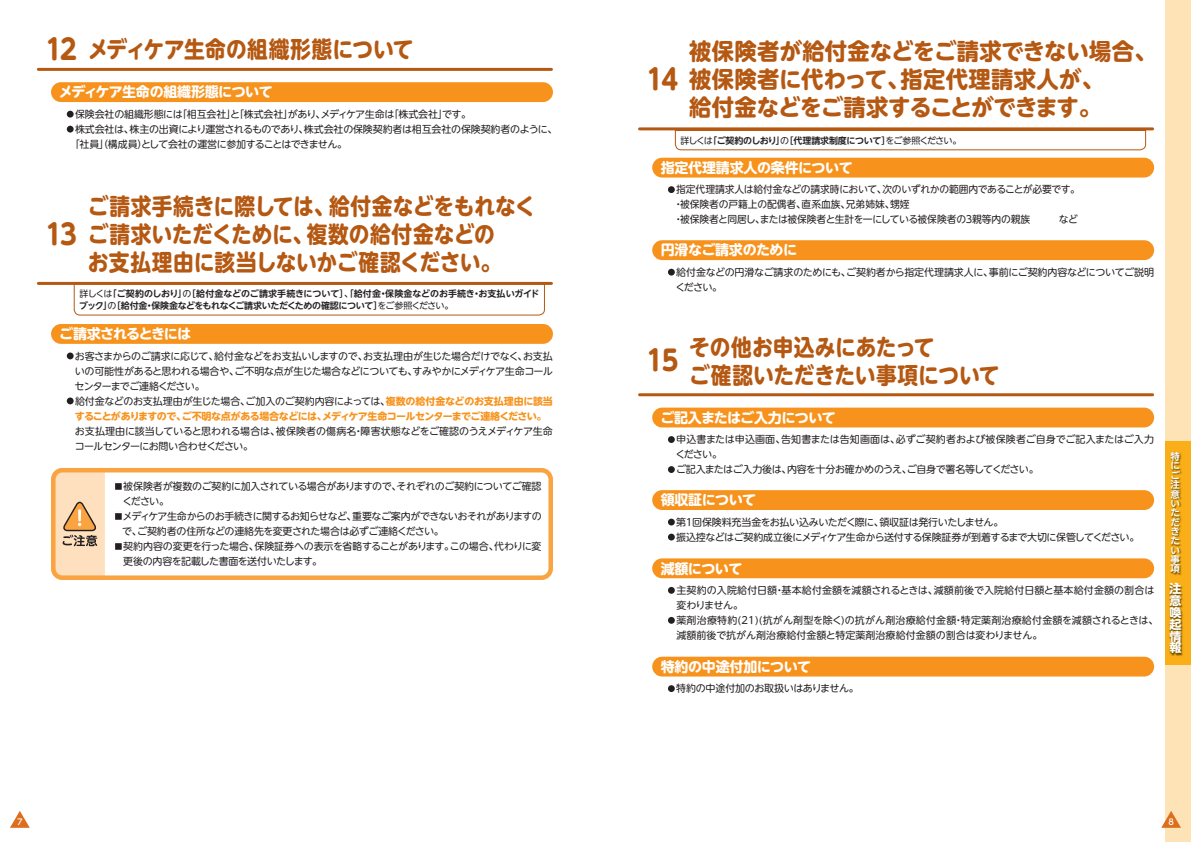
<style>
.page{position:relative;width:1191px;height:842px;background:#fff}
.page>*{position:absolute;margin:0;border:0;box-sizing:border-box;transform-origin:0 0}
.t1{font:700 28px "UD Shin M Go Pro";color:#b55812;scale:.9 1}
.t2{font:700 23px/28px "UD Shin M Go Pro";color:#b55812;scale:.9 1}
.t3{font:700 23px/28px "UD Shin M Go Pro";color:#b55812}
.t4{font:700 14px "UD Shin M Go Pro";letter-spacing:-.03em;color:#fff}
.t5{font:700 14px "UD Shin M Go Pro";letter-spacing:-.065em;color:#fff}
.t6{font:700 12px/11.8px "UD Shin M Go Pro";color:#fff;text-align:justify}
.t7{font:10px/15px "UD Shin M Go Pro";letter-spacing:-.03em;color:#231f20}
.t8{font:10px/15px "UD Shin M Go Pro";letter-spacing:.005em;color:#231f20}
.t9{font:700 10px/15px "UD Shin M Go Pro";letter-spacing:-.06em;color:#f7931d;text-align:center}
.t10{font:10px/15px "UD Shin M Go Pro";letter-spacing:-.005em;color:#231f20}
.t11{font:700 9.5px/9.4px "UD Shin M Go Pro De";color:#fff;text-align:justify}
.t12{font:700 9px/12px "UD Shin M Go Pro De";letter-spacing:-.015em;color:#231f20}
.t13{font:500 8.2px "UD Shin M Go Pro";color:#fff}
.s1{font-size:28px}
.s2{font-family:"UD Shin M Go Pro";font-weight:400}
.s3{font-weight:400;color:#231f20}
</style>
<div class="page">
<div style="left:1165px;top:0;width:26px;height:842px;background:#fee3b7"></div>
<div style="left:1165px;top:441px;width:26px;height:224px;background:#faaf18"></div>
<img style="left:1169px;top:452px;width:14px;height:204px">
<div style="left:51px;top:468px;width:502px;height:112px;border:4px solid #f9a341;border-radius:9px"></div>
<svg style="left:51px;top:468px;width:54px;height:112px"></svg>
<hr style="left:38px;top:282px;width:513px;height:3px;background:#b55812">
<div style="left:51px;top:324px;width:502px;height:20px;background:#f7931d;border-radius:10px"></div>
<hr style="left:639px;top:393px;width:513px;height:3px;background:#b55812">
<div style="left:652px;top:490px;width:502px;height:20px;background:#f7931d;border-radius:10px"></div>
<div style="left:652px;top:408px;width:502px;height:19px;background:#f7931d;border-radius:10px"></div>
<div style="left:652px;top:558px;width:502px;height:20px;background:#f7931d;border-radius:10px"></div>
<div style="left:652px;top:657px;width:502px;height:19px;background:#f7931d;border-radius:10px"></div>
<hr style="left:639px;top:127px;width:513px;height:3px;background:#b55812">
<div style="left:652px;top:158px;width:502px;height:20px;background:#f7931d;border-radius:10px"></div>
<div style="left:652px;top:240px;width:502px;height:20px;background:#f7931d;border-radius:10px"></div>
<svg style="left:674px;top:130px;width:472px;height:21px"></svg>
<hr style="left:38px;top:68px;width:513px;height:3px;background:#b55812">
<div style="left:51px;top:82px;width:502px;height:20px;background:#f7931d;border-radius:10px"></div>
<svg style="left:73px;top:284px;width:472px;height:32px"></svg>
<svg style="left:10px;top:811px;width:20px;height:17px"></svg>
<svg style="left:1161px;top:811px;width:20px;height:17px"></svg>
<h2 class="t2" style="left:45px;top:34px;width:410px"><span class="s1">12</span> メディケア生命の組織形態について</h2>
<h3 class="t4" style="left:59px;top:81px;width:215px">メディケア生命の組織形態について</h3>
<p class="t7" style="left:65px;top:106px;width:407px">● 保険会社の組織形態には「相互会社」と「株式会社」があり、メディケア生命は「株式会社」です。</p>
<p class="t7" style="left:70px;top:121px;width:489px;text-indent:-5px">● 株式会社は、株主の出資により運営されるものであり、株式会社の保険契約者は相互会社の保険契約者のように、「社員」（構成員）として会社の運営に参加することはできません。</p>
<h1 class="t1" style="left:45px;top:211px;width:36px">13</h1>
<h2 class="t2" style="left:88px;top:191px;width:499px">ご請求手続きに際しては、給付金などをもれなくご請求いただくために、複数の給付金などの<br>お支払理由に該当しないかご確認ください。</h2>
<p class="t12" style="left:79px;top:287px;width:462px"><span class="s2">詳しくは</span>「ご契約のしおり」<span class="s2">の</span>［給付金などのご請求手続きについて］<span class="s2">、</span>「給付金・保険金などのお手続き・お支払いガイドブック」<span class="s2">の</span>［給付金・保険金などをもれなくご請求いただくための確認について］<span class="s2">をご参照ください。</span></p>
<h3 class="t5" style="left:59px;top:322px;width:133px">ご請求されるときには</h3>
<p class="t7" style="left:75px;top:348px;width:480px;text-align:justify;text-indent:-9px">● お客さまからのご請求に応じて、給付金などをお支払いしますので、お支払理由が生じた場合だけでなく、お支払いの可能性があると思われる場合や、ご不明な点が生じた場合などについても、すみやかにメディケア生命コールセンターまでご連絡ください。</p>
<p class="t9" style="left:65px;top:393px;width:489px"><span class="s3">● 給付金などのお支払理由が生じた場合、ご加入のご契約内容によっては、</span>複数の給付金などのお支払理由に該当することがありますので、ご不明な点がある場合などには、メディケア生命コールセンターまでご連絡ください。</p>
<p class="t7" style="left:75px;top:423px;width:480px">お支払理由に該当していると思われる場合は、被保険者の傷病名・障害状態などをご確認のうえメディケア生命コールセンターにお問い合わせください。</p>
<p class="t7" style="left:122px;top:478px;width:421px;text-indent:-9px">■ 被保険者が複数のご契約に加入されている場合がありますので、それぞれのご契約についてご確認ください。</p>
<p class="t7" style="left:122px;top:508px;width:421px;text-indent:-9px">■ メディケア生命からのお手続きに関するお知らせなど、重要なご案内ができないおそれがありますので、ご契約者の住所などの連絡先を変更された場合は必ずご連絡ください。</p>
<p class="t7" style="left:123px;top:538px;width:420px;text-indent:-10px">■ 契約内容の変更を行った場合、保険証券への表示を省略することがあります。この場合、代わりに変更後の内容を記載した書面を送付いたします。</p>
<h1 class="t1" style="left:646px;top:56px;width:37px">14</h1>
<h2 class="t3" style="left:689px;top:36px;width:469px">被保険者が給付金などをご請求できない場合、被保険者に代わって、指定代理請求人が、<br>給付金などをご請求することができます。</h2>
<p class="t12" style="left:680px;top:134px;width:282px"><span class="s2">詳しくは</span>「ご契約のしおり」<span class="s2">の</span>［代理請求制度について］<span class="s2">をご参照ください。</span></p>
<h3 class="t4" style="left:660px;top:156px;width:193px">指定代理請求人の条件について</h3>
<p class="t7" style="left:673px;top:182px;width:408px;text-indent:-7px">●指定代理請求人は給付金などの請求時において、次のいずれかの範囲内であることが必要です。・被保険者の戸籍上の配偶者、直系血族、兄弟姉妹、甥姪<br>・被保険者と同居し、または被保険者と生計を一にしている被保険者の３親等内の親族　　　など</p>
<h3 class="t4" style="left:660px;top:239px;width:138px">円滑なご請求のために</h3>
<p class="t7" style="left:675px;top:264px;width:480px;text-indent:-9px">● 給付金などの円滑なご請求のためにも、ご契約者から指定代理請求人に、事前にご契約内容などについてご説明ください。</p>
<h1 class="t1" style="left:646px;top:338px;width:37px">15</h1>
<h2 class="t2" style="left:689px;top:332px;width:346px">その他お申込みにあたって<br>ご確認いただきたい事項について</h2>
<h3 class="t4" style="left:660px;top:406px;width:177px">ご記入またはご入力について</h3>
<p class="t10" style="left:675px;top:431px;width:480px;text-indent:-9px">● 申込書または申込画面、告知書または告知画面は、必ずご契約者および被保険者ご自身でご記入またはご入力ください。</p>
<p class="t7" style="left:666px;top:461px;width:374px">●ご記入またはご入力後は、内容を十分お確かめのうえ、ご自身で署名等してください。</p>
<h3 class="t4" style="left:660px;top:489px;width:97px">領収証について</h3>
<p class="t7" style="left:666px;top:514px;width:338px">●第１回保険料充当金をお払い込みいただく際に、領収証は発行いたしません。</p>
<p class="t7" style="left:666px;top:529px;width:480px">●振込控などはご契約成立後にメディケア生命から送付する保険証券が到着するまで大切に保管してください。　</p>
<h3 class="t4" style="left:660px;top:557px;width:83px">減額について</h3>
<p class="t8" style="left:676px;top:582px;width:479px;text-indent:-10px">● 主契約の入院給付日額・基本給付金額を減額されるときは、減額前後で入院給付日額と基本給付金額の割合は変わりません。</p>
<p class="t8" style="left:676px;top:612px;width:483px;text-indent:-10px">● 薬剤治療特約(21)(抗がん剤型を除く)の抗がん剤治療給付金額・特定薬剤治療給付金額を減額されるときは、減額前後で抗がん剤治療給付金額と特定薬剤治療給付金額の割合は変わりません。</p>
<h3 class="t4" style="left:660px;top:655px;width:152px">特約の中途付加について</h3>
<p class="t7" style="left:666px;top:681px;width:194px">●特約の中途付加のお取扱いはありません。</p>
<p class="t11" style="left:1170px;top:451px;width:11px">特にご注意いただきたい事項</p>
<p class="t6" style="left:1169px;top:582px;width:13px">注意喚起情報</p>
<p class="t13" style="left:17px;top:815px;width:7px">7</p>
<p class="t13" style="left:1168px;top:815px;width:7px">8</p>
</div>
